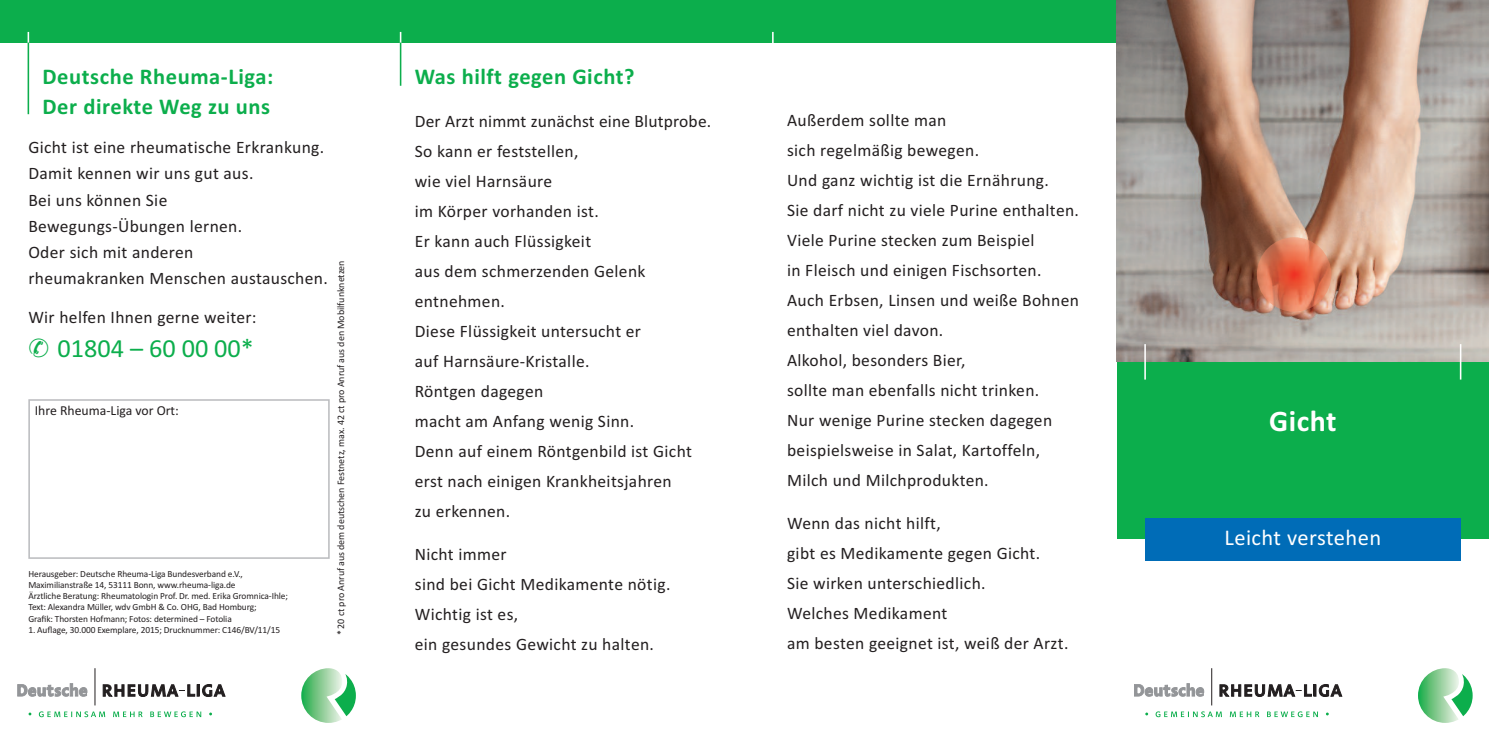
<style>
.page{position:relative;width:1489px;height:745px;background:#fff}
.page>*{position:absolute;margin:0;border:0;box-sizing:border-box;transform-origin:0 0}
.t1{font:700 30px "Calibri";letter-spacing:.02em;color:#fff}
.t2{font:26.25px "Calibri";color:#0cae4c}
.t3{font:700 22.5px/30px "Calibri";letter-spacing:.025em;color:#0cae4c}
.t4{font:22.5px "Calibri";letter-spacing:.02em;color:#fff}
.t5{font:17.5px/30px "Calibri";letter-spacing:.02em;color:#231f20}
.t6{font:13.75px "Calibri";color:#231f20}
.t7{font:10px "Calibri";letter-spacing:-.005em;color:#231f20}
.t8{font:9.38px/11.2px "Calibri";letter-spacing:-.01em;color:#231f20}
</style>
<div class="page">
<div style="left:1116px;top:358px;width:372px;height:181px;background:#0cae4c"></div>
<div style="left:0;top:0;width:1116px;height:43px;background:#0cae4c"></div>
<div style="left:1144px;top:517px;width:316px;height:43px;background:#006cb7"></div>
<div style="left:28px;top:399px;width:302px;height:159px;border:2px solid #bcbdc0"></div>
<hr style="left:28px;top:43px;width:1px;height:71px;background:#0cae4c">
<hr style="left:400px;top:43px;width:1px;height:43px;background:#0cae4c">
<img style="left:1116px;top:0;width:372px;height:361px">
<svg style="left:1134px;top:683px;width:69px;height:12px"></svg>
<hr style="left:1211px;top:667px;width:1px;height:38px;background:#231f20">
<svg style="left:1219px;top:684px;width:122px;height:12px"></svg>
<svg style="left:1155px;top:711px;width:66px;height:5px"></svg>
<svg style="left:1229px;top:711px;width:30px;height:5px"></svg>
<svg style="left:1267px;top:711px;width:50px;height:5px"></svg>
<svg style="left:1418px;top:668px;width:54px;height:54px"></svg>
<svg style="left:18px;top:683px;width:69px;height:12px"></svg>
<hr style="left:95px;top:667px;width:1px;height:38px;background:#231f20">
<svg style="left:103px;top:684px;width:122px;height:12px"></svg>
<svg style="left:39px;top:711px;width:66px;height:5px"></svg>
<svg style="left:113px;top:711px;width:30px;height:5px"></svg>
<svg style="left:150px;top:711px;width:51px;height:5px"></svg>
<svg style="left:301px;top:668px;width:55px;height:54px"></svg>
<img style="left:1256px;top:237px;width:75px;height:74px">
<hr style="left:1144px;top:344px;width:1px;height:35px;background:#fff">
<hr style="left:1459px;top:344px;width:2px;height:35px;background:#fff">
<p class="t3" style="left:43px;top:61px;width:232px">Deutsche Rheuma-Liga:<br>Der direkte Weg zu uns</p>
<p class="t5" style="left:28px;top:134px;width:301px;line-height:26.2px">Gicht ist eine rheumatische Erkrankung.<br>Damit kennen wir uns gut aus.<br>Bei uns können Sie<br>Bewegungs-Übungen lernen.<br>Oder sich mit anderen<br>rheumakranken Menschen austauschen.</p>
<p class="t5" style="left:28px;top:302px;width:230px">Wir helfen Ihnen gerne weiter:</p>
<h2 class="t2" style="left:28px;top:332px;width:227px">✆ 01804 – 60 00 00*</h2>
<p class="t6" style="left:35px;top:402px;width:146px">Ihre Rheuma-Liga vor Ort:</p>
<p class="t8" style="left:28px;top:567px;width:261px">Herausgeber: Deutsche Rheuma-Liga Bundesverband e.V., Maximilianstraße 14, 53111 Bonn, www.rheuma-liga.de<br>Ärztliche Beratung: Rheumatologin Prof. Dr. med. Erika Gromnica-Ihle; Text: Alexandra Mul̈ler, wdv GmbH &amp; Co. OHG, Bad Homburg;<br>Grafik: Thorsten Hofmann; Fotos: determined – Fotolia</p>
<p class="t8" style="left:28px;top:623px;width:253px">1. Auflage, 30.000 Exemplare, 2015; Drucknummer: C146/BV/11/15</p>
<p class="t7" style="left:335px;top:634px;width:375px;rotate:-90deg">*20 ct pro Anruf aus dem deutschen Festnetz, max. 42 ct pro Anruf aus den Mobilfunknetzen</p>
<p class="t3" style="left:415px;top:61px;width:221px">Was hilft gegen Gicht?</p>
<p class="t5" style="left:415px;top:106px;width:298px">Der Arzt nimmt zunächst eine Blutprobe.<br>So kann er feststellen,<br>wie viel Harnsäure<br>im Körper vorhanden ist.<br>Er kann auch Flüssigkeit<br>aus dem schmerzenden Gelenk entnehmen.<br>Diese Flüssigkeit untersucht er<br>auf Harnsäure-Kristalle.<br>Röntgen dagegen<br>macht am Anfang wenig Sinn.<br>Denn auf einem Röntgenbild ist Gicht erst nach einigen Krankheitsjahren<br>zu erkennen.</p>
<p class="t5" style="left:415px;top:538px;width:257px">Nicht immer<br>sind bei Gicht Medikamente nötig.<br>Wichtig ist es,<br>ein gesundes Gewicht zu halten.</p>
<p class="t5" style="left:787px;top:105px;width:293px">Außerdem sollte man<br>sich regelmäßig bewegen.<br>Und ganz wichtig ist die Ernährung.<br>Sie darf nicht zu viele Purine enthalten.<br>Viele Purine stecken zum Beispiel<br>in Fleisch und einigen Fischsorten.<br>Auch Erbsen, Linsen und weiße Bohnen enthalten viel davon.<br>Alkohol, besonders Bier,<br>sollte man ebenfalls nicht trinken.<br>Nur wenige Purine stecken dagegen beispielsweise in Salat, Kartoffeln,<br>Milch und Milchprodukten.</p>
<p class="t5" style="left:787px;top:507px;width:283px">Wenn das nicht hilft,<br>gibt es Medikamente gegen Gicht.<br>Sie wirken unterschiedlich.<br>Welches Medikament<br>am besten geeignet ist, weiß der Arzt.</p>
<h1 class="t1" style="left:1268px;top:402px;width:69px">Gicht</h1>
<p class="t4" style="left:1224px;top:523px;width:158px">Leicht verstehen</p>
</div>
